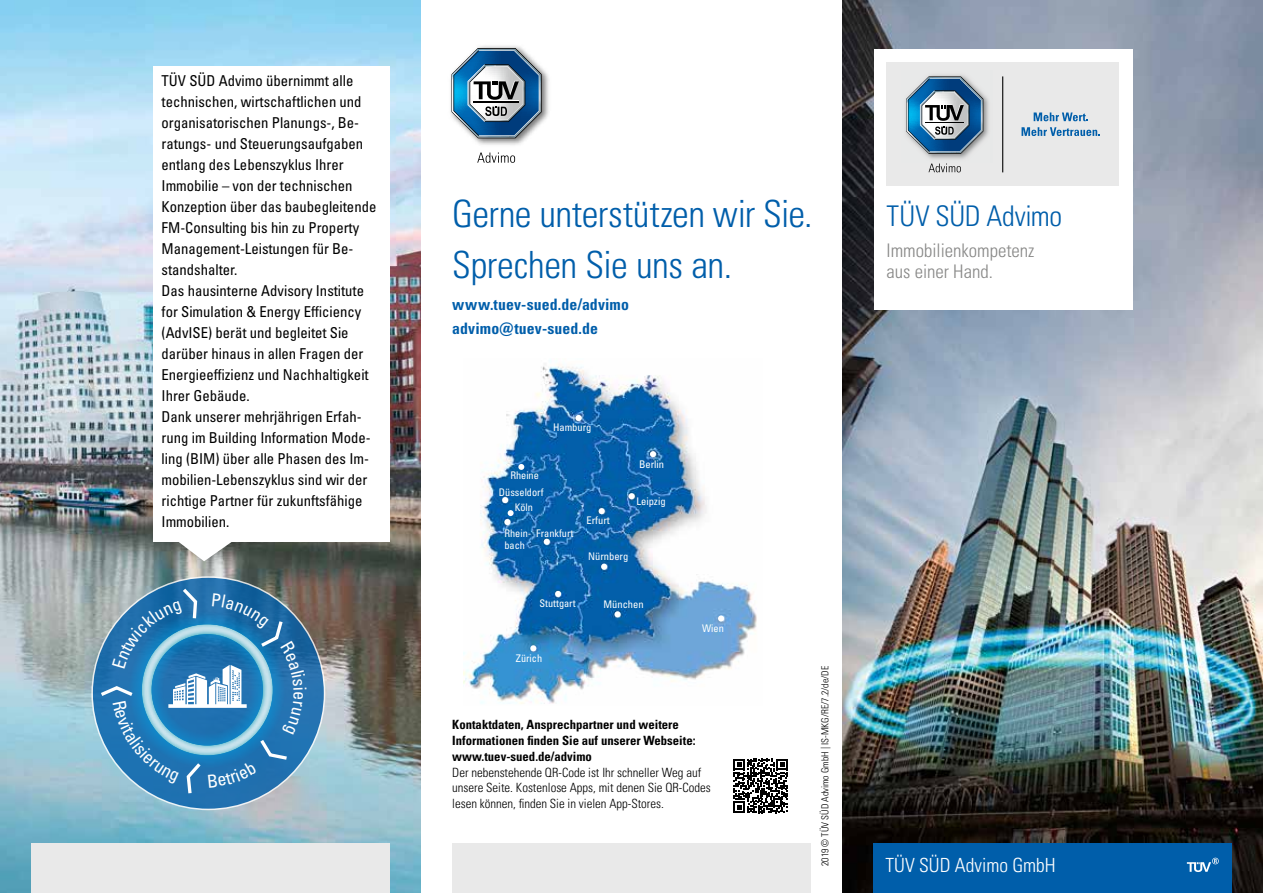
<style>
.page{position:relative;width:1263px;height:893px;background:#fff}
.page>*{position:absolute;margin:0;border:0;box-sizing:border-box;transform-origin:0 0}
.t1{font:37.5px/51px "Univers LTCYR 47 Light Cond";letter-spacing:-.01em;color:#005eaa}
.t2{font:28.5px "Univers LTCYR 47 Light Cond";letter-spacing:-.01em;color:#005eaa}
.t3{font:19.5px "Univers LTCYR 47 Light Cond";color:#fff}
.t4{font:18.75px/21px "Univers LTCYR 47 Light Cond";color:#878786}
.t5{font:15.75px/24px "Univers LTCYR 67 Bold Cond";letter-spacing:.005em;color:#005eaa}
.t6{font:condensed 15px/21px "Univers LTCYR 57";color:#000}
.t7{font:12.75px/15.8px "Univers LTCYR 47 Light Cond";color:#000}
.t8{font:12.75px/15.8px "Univers LTCYR 67 Bold Cond";color:#000}
.t9{font:condensed 10.5px/11.6px "Univers LTCYR 57";color:#fff}
.t10{font:9.75px "Univers LTCYR 47 Light Cond";color:#000}
</style>
<div class="page">
<img style="left:842px;top:0;width:421px;height:893px">
<div style="left:874px;top:49px;width:259px;height:261px;background:#fff"></div>
<div style="left:887px;top:63px;width:232px;height:123px;background:#e9e9e9"></div>
<hr style="left:1002px;top:76px;width:1px;height:96px;background:#000">
<img style="left:905px;top:75px;width:84px;height:84px">
<svg style="left:906px;top:76px;width:77px;height:78px"></svg>
<svg style="left:1034px;top:112px;width:54px;height:9px"></svg>
<svg style="left:1021px;top:127px;width:79px;height:9px"></svg>
<svg style="left:928px;top:164px;width:33px;height:8px"></svg>
<div style="left:873px;top:844px;width:359px;height:49px;background:#005eaa"></div>
<svg style="left:1187px;top:858px;width:32px;height:14px"></svg>
<div style="left:452px;top:844px;width:358px;height:49px;background:#e9e9e9"></div>
<img style="left:450px;top:45px;width:99px;height:100px">
<svg style="left:451px;top:48px;width:91px;height:90px"></svg>
<svg style="left:477px;top:153px;width:38px;height:10px"></svg>
<svg style="left:734px;top:759px;width:54px;height:54px"></svg>
<img style="left:463px;top:360px;width:294px;height:344px">
<svg style="left:530px;top:645px;width:6px;height:6px"></svg>
<svg style="left:614px;top:611px;width:6px;height:6px"></svg>
<svg style="left:555px;top:591px;width:6px;height:6px"></svg>
<svg style="left:601px;top:564px;width:6px;height:6px"></svg>
<svg style="left:544px;top:539px;width:6px;height:6px"></svg>
<svg style="left:718px;top:615px;width:6px;height:6px"></svg>
<svg style="left:504px;top:510px;width:10px;height:15px"></svg>
<svg style="left:502px;top:497px;width:6px;height:6px"></svg>
<svg style="left:518px;top:464px;width:6px;height:6px"></svg>
<svg style="left:650px;top:451px;width:6px;height:6px"></svg>
<svg style="left:629px;top:493px;width:6px;height:6px"></svg>
<svg style="left:599px;top:508px;width:6px;height:6px"></svg>
<svg style="left:576px;top:415px;width:5px;height:6px"></svg>
<img style="left:0;top:0;width:421px;height:893px">
<div style="left:31px;top:844px;width:358px;height:49px;background:#e9e9e9"></div>
<svg style="left:178px;top:541px;width:55px;height:20px"></svg>
<div style="left:153px;top:66px;width:236px;height:475px;background:#fff"></div>
<svg style="left:92px;top:577px;width:233px;height:232px;background:#387db5"></svg>
<svg style="left:97px;top:585px;width:210px;height:212px;background:#4388b8"></svg>
<p class="t6" style="left:162px;top:69px;width:216px">TÜV SÜD Advimo übernimmt alle technischen, wirtschaftlichen und organisatorischen Planungs-, Be&shy;ratungs- und Steuerungsaufgaben entlang des Lebenszyklus Ihrer<br>Immobilie – von der technischen<br>Konzeption über das baubegleitende<br>FM-Consulting bis hin zu Property<br>Management-Leistungen für Be&shy;standshalter.<br>Das hausinterne Advisory Institute for Simulation &amp; Energy Efficiency (AdvISE) berät und begleitet Sie darüber hinaus in allen Fragen der<br>Energieeffizienz und Nachhaltigkeit<br>Ihrer Gebäude.<br>Dank unserer mehrjährigen Erfah&shy;rung im Building Information Mode&shy;ling (BIM) über alle Phasen des Im&shy;mobilien-Lebenszyklus sind wir der richtige Partner für zukunftsfähige<br>Immobilien.</p>
<h1 class="t1" style="left:452px;top:186px;width:362px">Gerne unterstützen wir Sie.<br>Sprechen Sie uns an.</h1>
<p class="t5" style="left:452px;top:292px;width:178px">www.tuev-sued.de/advimo advimo@tuev-sued.de</p>
<p class="t9" style="left:553px;top:421px;width:40px">Hamburg</p>
<p class="t9" style="left:510px;top:469px;width:30px">Rheine</p>
<p class="t9" style="left:499px;top:486px;width:46px">Düsseldorf</p>
<p class="t9" style="left:515px;top:502px;width:20px">Köln</p>
<p class="t9" style="left:639px;top:458px;width:27px">Berlin</p>
<p class="t9" style="left:636px;top:495px;width:31px">Leipzig</p>
<p class="t9" style="left:536px;top:527px;width:39px">Frankfurt</p>
<p class="t9" style="left:504px;top:527px;width:28px">Rhein&shy;bach</p>
<p class="t9" style="left:539px;top:597px;width:38px">Stuttgart</p>
<p class="t9" style="left:586px;top:515px;width:25px">Erfurt</p>
<p class="t9" style="left:588px;top:550px;width:42px">Nürnberg</p>
<p class="t9" style="left:603px;top:598px;width:42px">München</p>
<p class="t9" style="left:516px;top:653px;width:28px">Zürich</p>
<p class="t9" style="left:702px;top:622px;width:23px">Wien</p>
<p class="t8" style="left:452px;top:717px;width:245px">Kontaktdaten, Ansprechpartner und weitere<br>Informationen finden Sie auf unserer Webseite: www.tuev-sued.de/advimo</p>
<p class="t7" style="left:452px;top:764px;width:260px">Der nebenstehende QR-Code ist Ihr schneller Weg auf unsere Seite. Kostenlose Apps, mit denen Sie QR-Codes lesen können, finden Sie in vielen App-Stores.</p>
<p class="t10" style="left:818px;top:866px;width:202px;rotate:-90deg">2019 © TÜV SÜD Advimo GmbH | IS-MKG/RE/7.2/de/DE</p>
<h2 class="t2" style="left:887px;top:197px;width:177px">TÜV SÜD Advimo</h2>
<p class="t4" style="left:887px;top:239px;width:149px">Immobilienkompetenz aus einer Hand.</p>
<h3 class="t3" style="left:886px;top:852px;width:172px">TÜV SÜD Advimo GmbH</h3>
</div>
